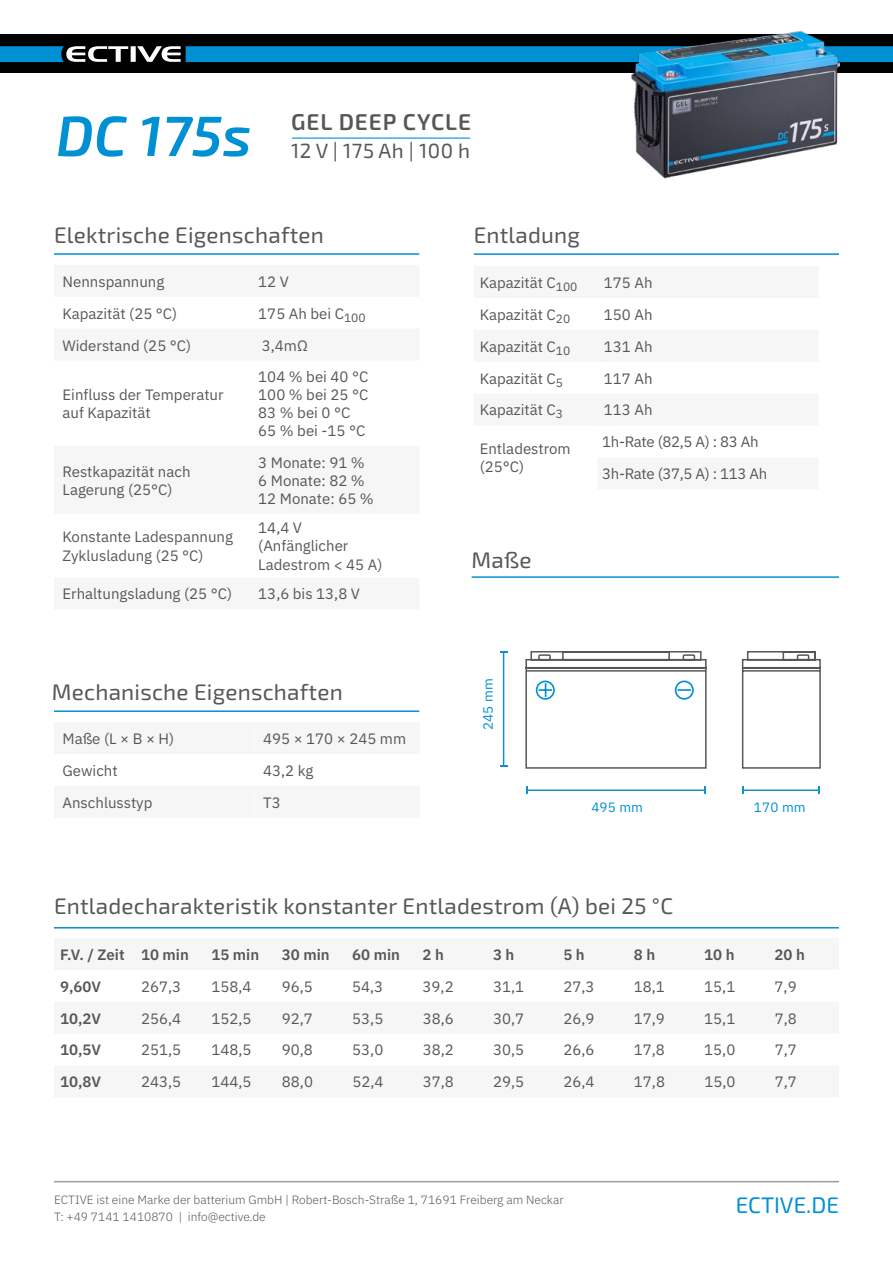
<style>
.page{position:relative;width:893px;height:1263px;background:#fff}
.page>*{position:absolute;margin:0;border:0;box-sizing:border-box;transform-origin:0 0}
.t1{font:italic 600 56.7px "Exo 2";color:#0090d4}
.t2{font:600 22.95px "Exo 2";letter-spacing:.04em;color:#575756}
.t3{font:22.5px "Exo 2";letter-spacing:.01em;color:#575756}
.t4{font:22.5px "Exo 2";color:#0090d4}
.t5{font:20.55px "Exo 2";letter-spacing:.03em;color:#575756}
.t6{font:15px/32px "IBM Plex Sans";color:#575756}
.t7{font:600 15px "IBM Plex Sans";color:#575756}
.t8{font:13.5px "IBM Plex Sans";letter-spacing:.01em;color:#0090d4}
.t9{font:300 12px/16.5px "IBM Plex Sans";color:#575756}
</style>
<div class="page">
<div style="left:0;top:35px;width:893px;height:38px;background:#000"></div>
<svg style="left:0;top:46px;width:181px;height:16px"></svg>
<div style="left:186px;top:46px;width:707px;height:16px;background:#0090d4"></div>
<hr style="left:54px;top:1181px;width:785px;height:1px;background:#9d9d9c">
<hr style="left:54px;top:253px;width:365px;height:2px;background:#0090d4">
<hr style="left:54px;top:927px;width:785px;height:1px;background:#0090d4">
<hr style="left:472px;top:576px;width:367px;height:2px;background:#0090d4">
<hr style="left:54px;top:710px;width:365px;height:2px;background:#0090d4">
<hr style="left:474px;top:253px;width:365px;height:2px;background:#0090d4">
<hr style="left:292px;top:138px;width:178px;height:1px;background:#0090d4">
<img style="left:631px;top:30px;width:208px;height:149px">
<hr style="left:527px;top:789px;width:178px;height:2px;background:#138dcd">
<svg style="left:741px;top:651px;width:80px;height:118px"></svg>
<hr style="left:743px;top:789px;width:76px;height:2px;background:#138dcd">
<hr style="left:503px;top:652px;width:1px;height:114px;background:#138dcd">
<svg style="left:525px;top:651px;width:182px;height:118px"></svg>
<h1 class="t1" style="left:56px;top:102px;width:197px">DC 175s</h1>
<h2 class="t2" style="left:291px;top:108px;width:181px">GEL DEEP CYCLE</h2>
<h3 class="t5" style="left:291px;top:138px;width:181px">12 V | 175 Ah | 100 h</h3>
<h3 class="t3" style="left:54px;top:222px;width:271px">Elektrische Eigenschaften</h3>
<p class="t6" style="left:63px;top:264px;width:130px">Nennspannung<br>Kapazität (25 °C)<br>Widerstand (25 °C)</p>
<p class="t6" style="left:63px;top:384px;width:163px;line-height:18px">Einfluss der Temperatur auf Kapazität</p>
<p class="t6" style="left:63px;top:461px;width:130px;line-height:18px">Restkapazität nach<br>Lagerung (25°C)</p>
<p class="t6" style="left:63px;top:527px;width:172px;line-height:18px">Konstante Ladespannung<br>Zyklusladung (25 °C)</p>
<p class="t6" style="left:63px;top:577px;width:171px">Erhaltungsladung (25 °C)</p>
<p class="t6" style="left:258px;top:264px;width:112px">12 V<br>175 Ah bei C<sub>100<br></sub>3,4mΩ<br>104 % bei 40 °C</p>
<p class="t6" style="left:258px;top:384px;width:112px;line-height:18px">100 % bei 25 °C<br>83 % bei 0 °C<br>65 % bei -15 °C</p>
<p class="t6" style="left:258px;top:452px;width:117px;line-height:18px">3 Monate: 91 %<br>6 Monate: 82 %<br>12 Monate: 65 %</p>
<p class="t6" style="left:258px;top:518px;width:126px;line-height:18px">14,4 V (Anfänglicher<br>Ladestrom &lt; 45 A)</p>
<p class="t6" style="left:258px;top:577px;width:103px">13,6 bis 13,8 V</p>
<h3 class="t3" style="left:474px;top:221px;width:108px">Entladung</h3>
<p class="t6" style="left:480px;top:265px;width:99px">Kapazität C<sub>100<br></sub>Kapazität C<sub>20<br></sub>Kapazität C<sub>10<br></sub>Kapazität C<sub>5<br></sub>Kapazität C<sub>3</sub></p>
<p class="t6" style="left:480px;top:439px;width:92px;line-height:18px">Entladestrom (25°C)</p>
<p class="t6" style="left:602px;top:265px;width:167px">175 Ah<br>150 Ah<br>131 Ah<br>117 Ah<br>113 Ah<br>1h-Rate (82,5 A) : 83 Ah<br>3h-Rate (37,5 A) : 113 Ah</p>
<h3 class="t3" style="left:472px;top:546px;width:62px">Maße</h3>
<h3 class="t3" style="left:52px;top:679px;width:292px">Mechanische Eigenschaften</h3>
<p class="t6" style="left:63px;top:721px;width:113px">Maße (L × B × H)<br>Gewicht<br>Anschlusstyp</p>
<p class="t6" style="left:263px;top:721px;width:144px">495 × 170 × 245 mm<br>43,2 kg<br>T3</p>
<p class="t8" style="left:478px;top:730px;width:53px;rotate:-90deg">245 mm</p>
<p class="t8" style="left:591px;top:797px;width:53px">495 mm</p>
<p class="t8" style="left:754px;top:797px;width:53px">170 mm</p>
<h3 class="t3" style="left:54px;top:893px;width:621px">Entladecharakteristik konstanter Entladestrom (A) bei 25 °C</h3>
<p class="t7" style="left:60px;top:943px;width:130px">F.V. / Zeit 10 min</p>
<p class="t7" style="left:211px;top:943px;width:49px">15 min</p>
<p class="t7" style="left:282px;top:943px;width:49px">30 min</p>
<p class="t7" style="left:352px;top:943px;width:49px">60 min</p>
<p class="t7" style="left:423px;top:943px;width:23px">2 h</p>
<p class="t7" style="left:493px;top:943px;width:23px">3 h</p>
<p class="t7" style="left:563px;top:943px;width:23px">5 h</p>
<p class="t7" style="left:634px;top:943px;width:23px">8 h</p>
<p class="t7" style="left:704px;top:943px;width:32px">10 h</p>
<p class="t7" style="left:775px;top:943px;width:32px">20 h</p>
<p class="t7" style="left:60px;top:974px;width:43px">9,60V</p>
<p class="t6" style="left:141px;top:969px;width:42px">267,3</p>
<p class="t6" style="left:211px;top:969px;width:42px">158,4</p>
<p class="t6" style="left:282px;top:969px;width:33px">96,5</p>
<p class="t6" style="left:352px;top:969px;width:33px">54,3</p>
<p class="t6" style="left:423px;top:969px;width:33px">39,2</p>
<p class="t6" style="left:493px;top:969px;width:33px">31,1</p>
<p class="t6" style="left:563px;top:969px;width:33px">27,3</p>
<p class="t6" style="left:634px;top:969px;width:33px">18,1</p>
<p class="t6" style="left:704px;top:969px;width:33px">15,1</p>
<p class="t6" style="left:775px;top:969px;width:24px">7,9</p>
<p class="t7" style="left:60px;top:1006px;width:43px">10,2V</p>
<p class="t6" style="left:141px;top:1001px;width:42px">256,4</p>
<p class="t6" style="left:211px;top:1001px;width:42px">152,5</p>
<p class="t6" style="left:282px;top:1001px;width:33px">92,7</p>
<p class="t6" style="left:352px;top:1001px;width:33px">53,5</p>
<p class="t6" style="left:423px;top:1001px;width:33px">38,6</p>
<p class="t6" style="left:493px;top:1001px;width:33px">30,7</p>
<p class="t6" style="left:563px;top:1001px;width:33px">26,9</p>
<p class="t6" style="left:634px;top:1001px;width:33px">17,9</p>
<p class="t6" style="left:704px;top:1001px;width:33px">15,1</p>
<p class="t6" style="left:775px;top:1001px;width:24px">7,8</p>
<p class="t7" style="left:60px;top:1038px;width:43px">10,5V</p>
<p class="t6" style="left:141px;top:1033px;width:42px">251,5</p>
<p class="t6" style="left:211px;top:1033px;width:42px">148,5</p>
<p class="t6" style="left:282px;top:1033px;width:33px">90,8</p>
<p class="t6" style="left:352px;top:1033px;width:33px">53,0</p>
<p class="t6" style="left:423px;top:1033px;width:33px">38,2</p>
<p class="t6" style="left:493px;top:1033px;width:33px">30,5</p>
<p class="t6" style="left:563px;top:1033px;width:33px">26,6</p>
<p class="t6" style="left:634px;top:1033px;width:33px">17,8</p>
<p class="t6" style="left:704px;top:1033px;width:33px">15,0</p>
<p class="t6" style="left:775px;top:1033px;width:24px">7,7</p>
<p class="t7" style="left:60px;top:1070px;width:43px">10,8V</p>
<p class="t6" style="left:141px;top:1065px;width:42px">243,5</p>
<p class="t6" style="left:212px;top:1065px;width:42px">144,5</p>
<p class="t6" style="left:282px;top:1065px;width:33px">88,0</p>
<p class="t6" style="left:352px;top:1065px;width:33px">52,4</p>
<p class="t6" style="left:423px;top:1065px;width:33px">37,8</p>
<p class="t6" style="left:493px;top:1065px;width:33px">29,5</p>
<p class="t6" style="left:563px;top:1065px;width:33px">26,4</p>
<p class="t6" style="left:634px;top:1065px;width:33px">17,8</p>
<p class="t6" style="left:704px;top:1065px;width:33px">15,0</p>
<p class="t6" style="left:775px;top:1065px;width:24px">7,7</p>
<p class="t9" style="left:54px;top:1191px;width:511px">ECTIVE ist eine Marke der batterium GmbH | Robert-Bosch-Straße 1, 71691 Freiberg am Neckar<br>T: +49 7141 1410870 | info@ective.de</p>
<h3 class="t4" style="left:736px;top:1192px;width:105px">ECTIVE.DE</h3>
</div>
